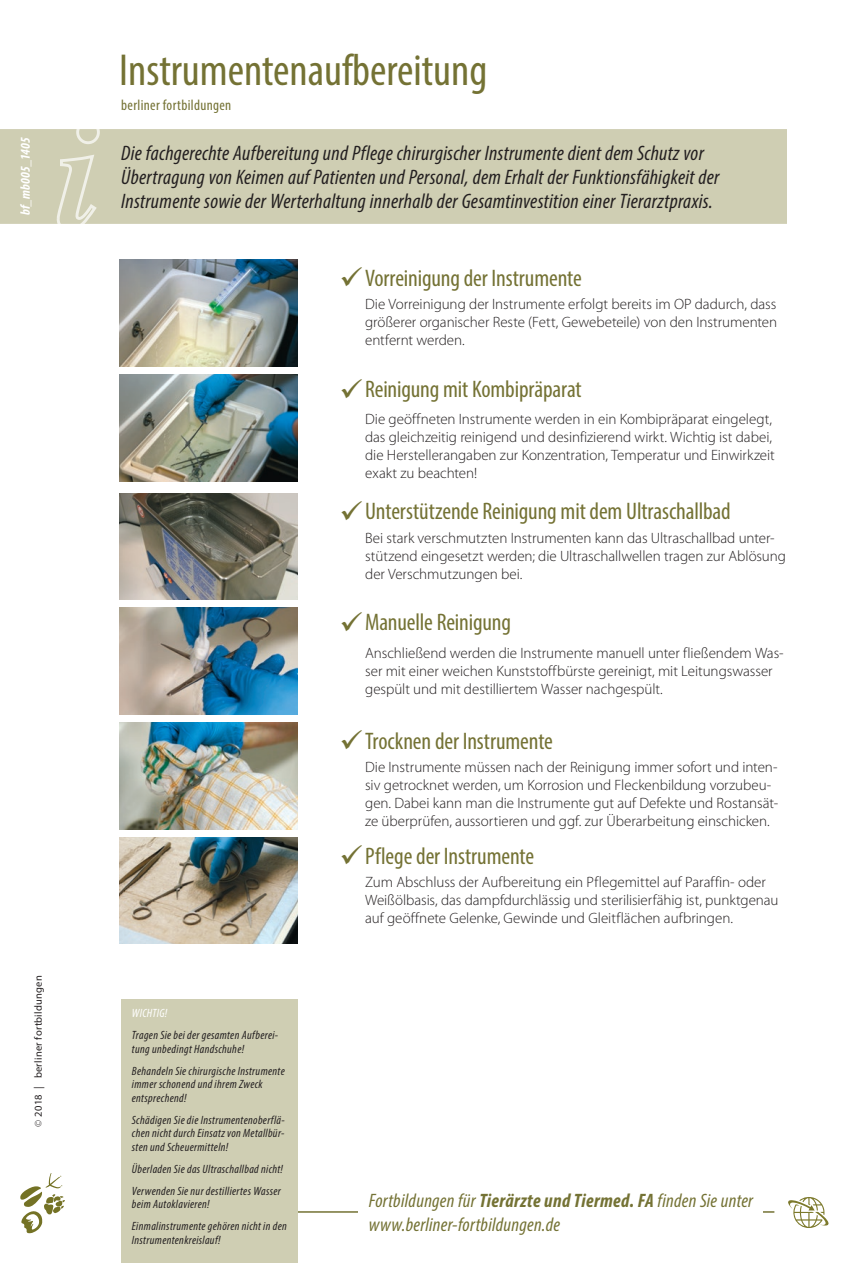
<style>
.page{position:relative;width:851px;height:1263px;background:#fff}
.page>*{position:absolute;margin:0;border:0;box-sizing:border-box;transform-origin:0 0}
.t1{font:condensed 45px "Myriad Pro";color:#747234}
.t2{font:condensed 24px "Myriad Pro";letter-spacing:-.005em;color:#747234}
.t3{font:italic condensed 21px/24px "Myriad Pro";letter-spacing:.015em;color:#231f20}
.t4{font:italic condensed 19.5px/24px "Myriad Pro";letter-spacing:.015em;color:#747234}
.t5{font:300 15px/18px "Myriad Pro";letter-spacing:-.005em;color:#231f20}
.t6{font:condensed 15px "Myriad Pro";letter-spacing:.025em;color:#747234}
.t7{font:italic 700 condensed 13.5px "Myriad Pro";letter-spacing:.005em;color:#fff}
.t8{font:italic condensed 12px/13.5px "Myriad Pro";letter-spacing:.03em;color:#231f20}
.t9{font:italic condensed 12px "Myriad Pro";letter-spacing:.02em;color:#fff}
.t10{font:10.5px "Myriad Pro";letter-spacing:.025em;color:#231f20}
.s1{color:#fff}
.s2{font-weight:300}
.s3{font-weight:700}
</style>
<div class="page">
<div style="left:0;top:128px;width:787px;height:97px;background:#cfceb3"></div>
<hr style="left:0;top:126px;width:850px;height:3px;background:#fff">
<hr style="left:0;top:224px;width:850px;height:3px;background:#fff">
<hr style="left:298px;top:1211px;width:476px;height:2px;background:#747234">
<svg style="left:57px;top:129px;width:43px;height:95px"></svg>
<svg style="left:788px;top:1197px;width:40px;height:31px"></svg>
<svg style="left:20px;top:1173px;width:45px;height:60px"></svg>
<div style="left:358px;top:1163px;width:404px;height:98px;background:#fff"></div>
<img style="left:119px;top:260px;width:179px;height:106px">
<img style="left:119px;top:375px;width:179px;height:106px">
<img style="left:119px;top:493px;width:179px;height:106px">
<img style="left:119px;top:608px;width:179px;height:106px">
<img style="left:119px;top:723px;width:179px;height:106px">
<img style="left:119px;top:838px;width:179px;height:106px">
<div style="left:121px;top:1000px;width:177px;height:263px;background:#cfceb3"></div>
<p class="t7" style="left:17px;top:215px;width:79px;rotate:-90deg">bf_mb005_1405</p>
<p class="t10" style="left:32px;top:1136px;width:163px;rotate:-90deg"><span class="s1">©</span> <span class="s2">©</span> 2018 | berliner fortbildungen</p>
<h1 class="t1" style="left:119px;top:43px;width:370px">Instrumentenaufbereitung</h1>
<p class="t6" style="left:121px;top:96px;width:111px">berliner fortbildungen</p>
<p class="t3" style="left:121px;top:141px;width:599px">Die fachgerechte Aufbereitung und Pflege chirurgischer Instrumente dient dem Schutz vor<br>Übertragung von Keimen auf Patienten und Personal, dem Erhalt der Funktionsfähigkeit der<br>Instrumente sowie der Werterhaltung innerhalb der Gesamtinvestition einer Tierarztpraxis.</p>
<p class="t9" style="left:132px;top:1006px;width:37px">WICHTIG!</p>
<p class="t8" style="left:132px;top:1028px;width:148px">Tragen Sie bei der gesamten Aufberei&shy;tung unbedingt Handschuhe!</p>
<p class="t8" style="left:132px;top:1064px;width:154px">Behandeln Sie chirurgische Instrumente immer schonend und ihrem Zweck entsprechend!</p>
<p class="t8" style="left:132px;top:1113px;width:154px;text-align:justify">Schädigen Sie die Instrumentenoberflä&shy;chen nicht durch Einsatz von Metallbür&shy;sten und Scheuermitteln!</p>
<p class="t8" style="left:132px;top:1157px;width:152px;line-height:22px">Überladen Sie das Ultraschallbad nicht!<br>Verwenden Sie nur destilliertes Wasser</p>
<p class="t8" style="left:132px;top:1193px;width:156px;line-height:22px">beim Autoklavieren!<br>Einmalinstrumente gehören nicht in den</p>
<p class="t8" style="left:132px;top:1233px;width:90px">Instrumentenkreislauf!</p>
<h2 class="t2" style="left:365px;top:263px;width:218px">Vorreinigung der Instrumente</h2>
<p class="t5" style="left:365px;top:296px;width:413px;text-align:justify">Die Vorreinigung der Instrumente erfolgt bereits im OP dadurch, dass größerer organischer Reste (Fett, Gewebeteile) von den Instrumenten entfernt werden.</p>
<h2 class="t2" style="left:365px;top:375px;width:218px">Reinigung mit Kombipräparat</h2>
<p class="t5" style="left:365px;top:410px;width:411px">Die geöffneten Instrumente werden in ein Kombipräparat eingelegt, das gleichzeitig reinigend und desinfizierend wirkt. Wichtig ist dabei, die Herstellerangaben zur Konzentration, Temperatur und Einwirkzeit exakt zu beachten!</p>
<h2 class="t2" style="left:365px;top:497px;width:367px">Unterstützende Reinigung mit dem Ultraschallbad</h2>
<p class="t5" style="left:365px;top:529px;width:422px">Bei stark verschmutzten Instrumenten kann das Ultraschallbad unter&shy;stützend eingesetzt werden; die Ultraschallwellen tragen zur Ablösung der Verschmutzungen bei.</p>
<h2 class="t2" style="left:365px;top:608px;width:147px">Manuelle Reinigung</h2>
<p class="t5" style="left:365px;top:644px;width:420px">Anschließend werden die Instrumente manuell unter fließendem Was&shy;ser mit einer weichen Kunststoffbürste gereinigt, mit Leitungswasser gespült und mit destilliertem Wasser nachgespült.</p>
<h2 class="t2" style="left:365px;top:726px;width:189px">Trocknen der Instrumente</h2>
<p class="t5" style="left:365px;top:758px;width:414px">Die Instrumente müssen nach der Reinigung immer sofort und inten&shy;siv getrocknet werden, um Korrosion und Fleckenbildung vorzubeu&shy;gen. Dabei kann man die Instrumente gut auf Defekte und Rostansät&shy;ze überprüfen, aussortieren und ggf. zur Überarbeitung einschicken.</p>
<h2 class="t2" style="left:365px;top:841px;width:170px">Pflege der Instrumente</h2>
<p class="t5" style="left:365px;top:873px;width:415px">Zum Abschluss der Aufbereitung ein Pflegemittel auf Paraffin- oder<br>Weißölbasis, das dampfdurchlässig und sterilisierfähig ist, punktgenau auf geöffnete Gelenke, Gewinde und Gleitflächen aufbringen.</p>
<h3 class="t4" style="left:368px;top:1188px;width:386px">Fortbildungen für <span class="s3">Tierärzte und Tiermed. FA</span> finden Sie unter www.berliner-fortbildungen.de</h3>
</div>
